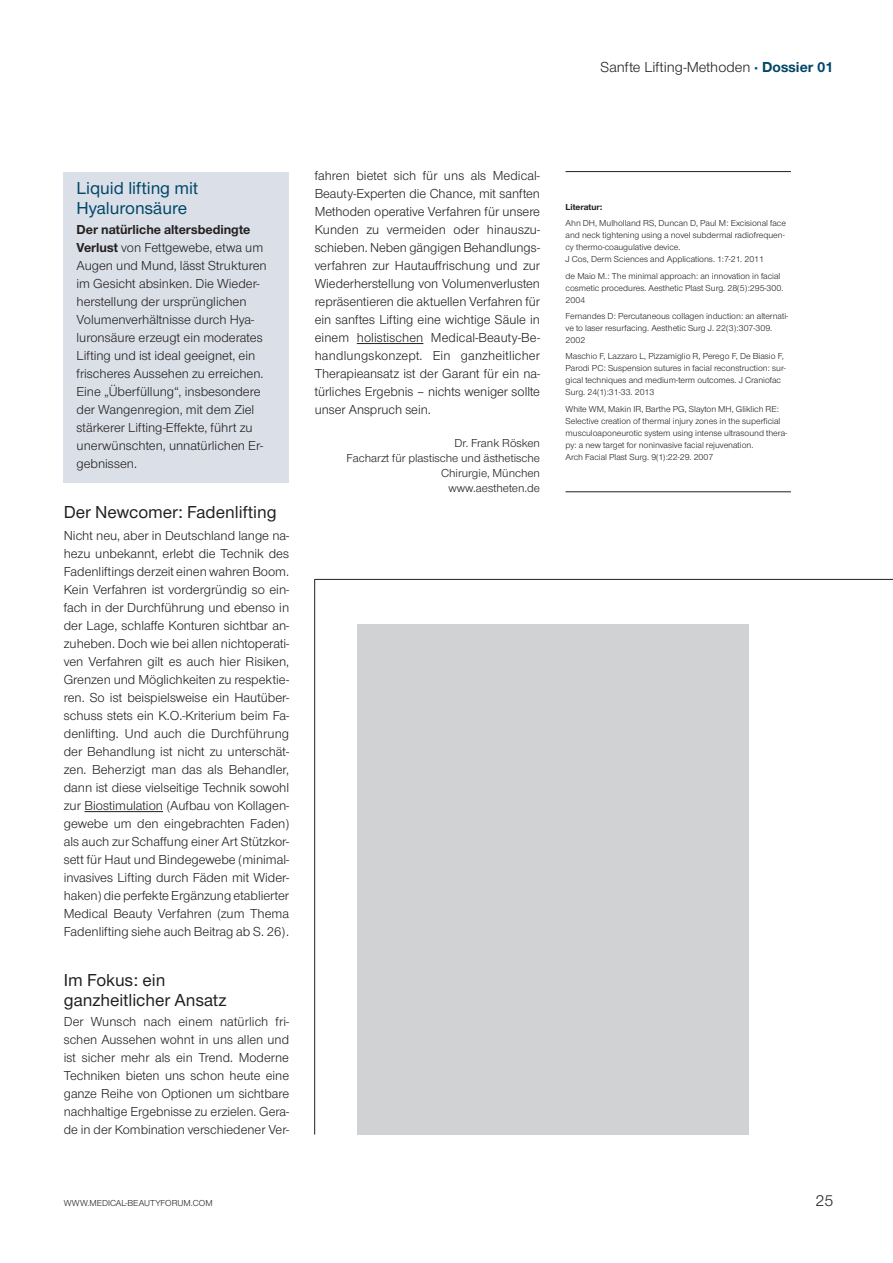
<style>
.page{position:relative;width:893px;height:1263px;background:#fff}
.page>*{position:absolute;margin:0;border:0;box-sizing:border-box;transform-origin:0 0}
.t1{font:500 18px/20.2px "Nimbus San Nov";color:#231f20}
.t2{font:500 18px/20.2px "Nimbus San Nov";color:#004668}
.t3{font:16.5px "Nimbus San Nov";color:#231f20}
.t4{font:15px "Nimbus San Nov";color:#231f20}
.t5{font:13.5px/18px "Nimbus San Nov";color:#231f20;text-align:justify}
.t6{font:12px/15px "Nimbus San Nov";color:#231f20;text-align:right}
.t7{font:9px/12px "Nimbus San Nov";color:#231f20}
.t8{font:700 9px "Nimbus San Nov";color:#231f20}
.s1{font-weight:700;color:#004668}
.s2{font-weight:700}
</style>
<div class="page">
<div style="left:64px;top:172px;width:225px;height:311px;background:#dadfe8"></div>
<hr style="left:357px;top:343px;width:66px;height:1px;background:#231f20">
<hr style="left:566px;top:171px;width:225px;height:1px;background:#231f20">
<hr style="left:566px;top:491px;width:225px;height:1px;background:#231f20">
<hr style="left:84px;top:811px;width:79px;height:1px;background:#231f20">
<div style="left:357px;top:624px;width:391px;height:510px;background:#d1d2d4"></div>
<hr style="left:314px;top:579px;width:1px;height:555px;background:#231f20">
<hr style="left:315px;top:579px;width:578px;height:1px;background:#231f20">
<p class="t4" style="left:601px;top:59px;width:234px">Sanfte Lifting-Methoden <span class="s1">· Dossier 01</span></p>
<h1 class="t2" style="left:77px;top:178px;width:123px">Liquid lifting mit<br>Hyaluronsäure</h1>
<p class="t5" style="left:77px;top:221px;width:192px;text-align:left"><span class="s2">Der natürliche altersbedingte<br>Verlust</span> von Fettgewebe, etwa um<br>Augen und Mund, lässt Strukturen im Gesicht absinken. Die Wieder&shy;herstellung der ursprünglichen<br>Volumenverhältnisse durch Hya&shy;luronsäure erzeugt ein moderates<br>Lifting und ist ideal geeignet, ein frischeres Aussehen zu erreichen.<br>Eine „Überfüllung“, insbesondere der Wangenregion, mit dem Ziel stärkerer Lifting-Effekte, führt zu unerwünschten, unnatürlichen Er&shy;gebnissen.</p>
<h1 class="t1" style="left:64px;top:502px;width:214px">Der Newcomer: Fadenlifting</h1>
<p class="t5" style="left:64px;top:527px;width:227px">Nicht neu, aber in Deutschland lange na&shy;hezu unbekannt, erlebt die Technik des Fadenliftings derzeit einen wahren Boom.<br>Kein Verfahren ist vordergründig so ein&shy;fach in der Durchführung und ebenso in der Lage, schlaffe Konturen sichtbar an&shy;zuheben. Doch wie bei allen nichtoperati&shy;ven Verfahren gilt es auch hier Risiken, Grenzen und Möglichkeiten zu respektie&shy;ren. So ist beispielsweise ein Hautüber&shy;schuss stets ein K.O.-Kriterium beim Fa&shy;denlifting. Und auch die Durchführung der Behandlung ist nicht zu unterschät&shy;zen. Beherzigt man das als Behandler, dann ist diese vielseitige Technik sowohl zur Biostimulation (Aufbau von Kollagen&shy;gewebe um den eingebrachten Faden) als auch zur Schaffung einer Art Stützkor&shy;sett für Haut und Bindegewebe (minimal&shy;invasives Lifting durch Fäden mit Wider&shy;haken) die perfekte Ergänzung etablierter Medical Beauty Verfahren (zum Thema Fadenlifting siehe auch Beitrag ab S. 26).</p>
<h1 class="t1" style="left:64px;top:970px;width:164px">Im Fokus: ein ganzheitlicher Ansatz</h1>
<p class="t5" style="left:64px;top:1013px;width:227px">Der Wunsch nach einem natürlich fri&shy;schen Aussehen wohnt in uns allen und ist sicher mehr als ein Trend. Moderne Techniken bieten uns schon heute eine ganze Reihe von Optionen um sichtbare nachhaltige Ergebnisse zu erzielen. Gera&shy;de in der Kombination verschiedener Ver-</p>
<p class="t5" style="left:315px;top:167px;width:227px">fahren bietet sich für uns als Medical-Beauty-Experten die Chance, mit sanften Methoden operative Verfahren für unsere Kunden zu vermeiden oder hinauszu&shy;schieben. Neben gängigen Behandlungs&shy;verfahren zur Hautauffrischung und zur Wiederherstellung von Volumenverlusten repräsentieren die aktuellen Verfahren für ein sanftes Lifting eine wichtige Säule in einem holistischen Medical-Beauty-Be&shy;handlungskonzept. Ein ganzheitlicher Therapieansatz ist der Garant für ein na&shy;türliches Ergebnis – nichts weniger sollte unser Anspruch sein.</p>
<p class="t6" style="left:347px;top:436px;width:195px">Dr. Frank Rösken<br>Facharzt für plastische und ästhetische<br>Chirurgie, München<br>www.aestheten.de</p>
<p class="t8" style="left:566px;top:202px;width:39px">Literatur:</p>
<p class="t7" style="left:566px;top:218px;width:222px">Ahn DH, Mulholland RS, Duncan D, Paul M: Excisional face and neck tightening using a novel subdermal radiofrequen&shy;cy thermo-coaugulative device.<br>J Cos, Derm Sciences and Applications. 1:7-21. 2011</p>
<p class="t7" style="left:566px;top:270px;width:219px">de Maio M.: The minimal approach: an innovation in facial cosmetic procedures. Aesthetic Plast Surg. 28(5):295-300.<br>2004</p>
<p class="t7" style="left:566px;top:310px;width:224px">Fernandes D: Percutaneous collagen induction: an alternati&shy;ve to laser resurfacing. Aesthetic Surg J. 22(3):307-309.<br>2002</p>
<p class="t7" style="left:566px;top:350px;width:222px">Maschio F, Lazzaro L, Pizzamiglio R, Perego F, De Biasio F, Parodi PC: Suspension sutures in facial reconstruction: sur&shy;gical techniques and medium-term outcomes. J Craniofac Surg. 24(1):31-33. 2013</p>
<p class="t7" style="left:566px;top:403px;width:223px">White WM, Makin IR, Barthe PG, Slayton MH, Gliklich RE:<br>Selective creation of thermal injury zones in the superficial musculoaponeurotic system using intense ultrasound thera&shy;py: a new target for noninvasive facial rejuvenation.<br>Arch Facial Plast Surg. 9(1):22-29. 2007</p>
<p class="t7" style="left:64px;top:1196px;width:150px">WWW.MEDICAL-BEAUTYFORUM.COM</p>
<p class="t3" style="left:815px;top:1191px;width:20px">25</p>
</div>
